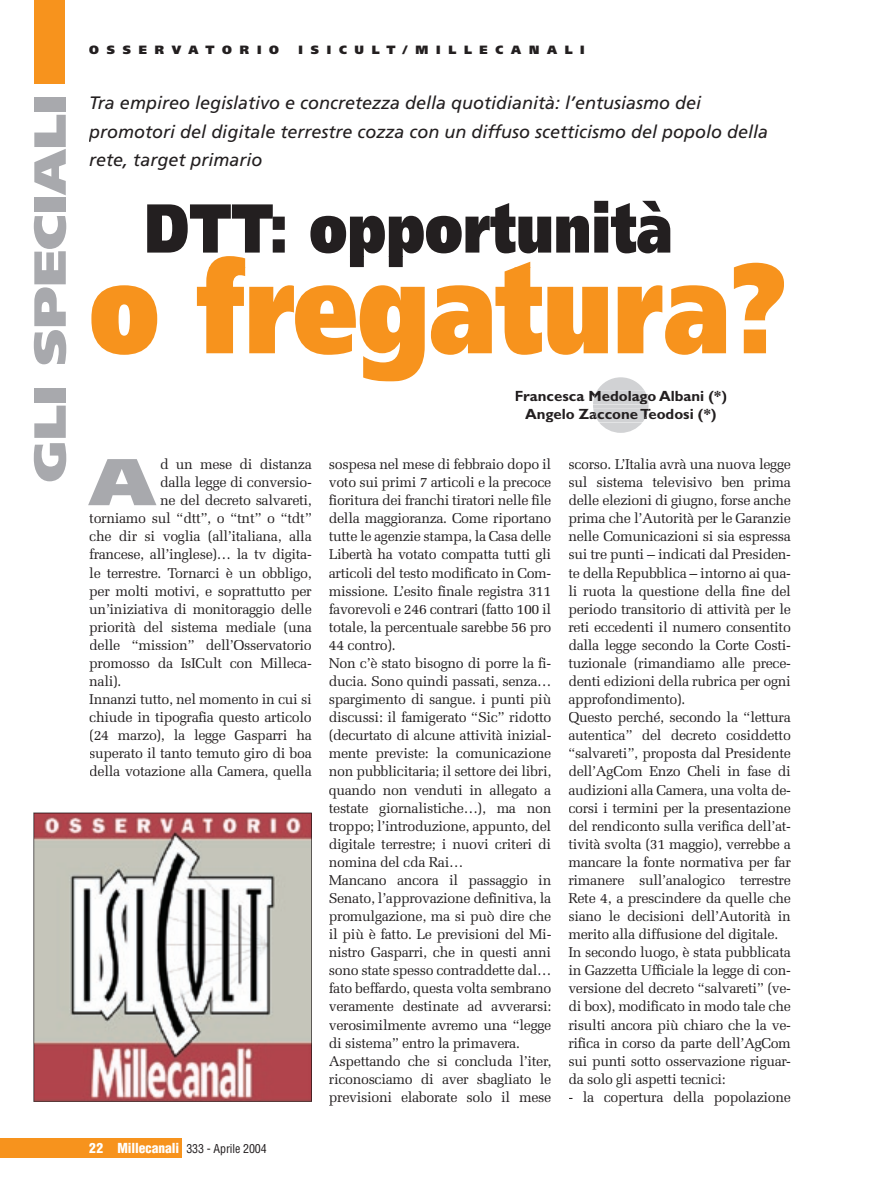
<style>
.page{position:relative;width:893px;height:1191px;background:#fff}
.page>*{position:absolute;margin:0;border:0;box-sizing:border-box;transform-origin:0 0}
.t1{font:900 127.5px "Frutiger";color:#f7931d;scale:.8 1}
.t2{font:900 69px "Frutiger";color:#231f20;scale:.8 1}
.t3{font:900 66px "Frutiger";color:#a8a9ad;scale:1.2 1}
.t4{font:900 45px "Frutiger";letter-spacing:-.005em;color:#a8a9ad;scale:1.2 1}
.t5{font:italic 18px/28.5px "Frutiger";color:#231f20}
.t6{font:700 15px/18px "Gill Sans";color:#231f20;text-align:center}
.t7{font:14.25px/18px "Melior";letter-spacing:-.025em;color:#231f20}
.t8{font:900 12px "Frutiger";letter-spacing:.645em;color:#231f20}
.t9{font:condensed 12px "Helvetica";letter-spacing:-.01em;color:#231f20}
.s1{font-weight:900;font-size:13.5px;color:#fff}
</style>
<div class="page">
<div style="left:34px;top:0;width:30px;height:84px;background:#f7931d"></div>
<div style="left:0;top:1138px;width:182px;height:19px;background:#f7931d"></div>
<svg style="left:593px;top:377px;width:55px;height:56px"></svg>
<svg style="left:33px;top:812px;width:279px;height:289px"></svg>
<h3 class="t4" style="left:23px;top:482px;width:324px;rotate:-90deg">GLI SPECIALI</h3>
<p class="t8" style="left:89px;top:43px;width:191px">OSSERVATORIO</p>
<p class="t8" style="left:299px;top:43px;width:288px">ISICULT/MILLECANALI</p>
<p class="t5" style="left:89px;top:89px;width:680px">Tra empireo legislativo e concretezza della quotidianità: l’entusiasmo dei promotori del digitale terrestre cozza con un diffuso scetticismo del popolo della rete, target primario</p>
<h2 class="t2" style="left:144px;top:186px;width:661px">DTT: opportunità</h2>
<h1 class="t1" style="left:89px;top:231px;width:875px">o fregatura?</h1>
<h3 class="t3" style="left:89px;top:442px;width:57px">A</h3>
<p class="t7" style="left:160px;top:455px;width:153px">d un mese di distanza</p>
<p class="t7" style="left:160px;top:473px;width:153px">dalla legge di conversio-</p>
<p class="t7" style="left:160px;top:491px;width:153px">ne del decreto salvareti,</p>
<p class="t7" style="left:89px;top:509px;width:224px">torniamo sul “dtt”, o “tnt” o “tdt”</p>
<p class="t7" style="left:89px;top:527px;width:224px">che dir si voglia (all’italiana, alla</p>
<p class="t7" style="left:89px;top:545px;width:224px">francese, all’inglese)… la tv digita-</p>
<p class="t7" style="left:89px;top:564px;width:224px">le terrestre. Tornarci è un obbligo,</p>
<p class="t7" style="left:89px;top:582px;width:224px">per molti motivi, e soprattutto per</p>
<p class="t7" style="left:89px;top:600px;width:224px">un’iniziativa di monitoraggio delle</p>
<p class="t7" style="left:89px;top:618px;width:224px">priorità del sistema mediale (una</p>
<p class="t7" style="left:89px;top:636px;width:224px">delle “mission” dell’Osservatorio</p>
<p class="t7" style="left:89px;top:654px;width:224px">promosso da IsICult con Milleca-</p>
<p class="t7" style="left:89px;top:672px;width:34px">nali).</p>
<p class="t7" style="left:89px;top:690px;width:224px">Innanzi tutto, nel momento in cui si</p>
<p class="t7" style="left:89px;top:708px;width:224px">chiude in tipografia questo articolo</p>
<p class="t7" style="left:89px;top:726px;width:224px">(24 marzo), la legge Gasparri ha</p>
<p class="t7" style="left:89px;top:744px;width:224px">superato il tanto temuto giro di boa</p>
<p class="t7" style="left:89px;top:762px;width:224px">della votazione alla Camera, quella</p>
<p class="t9" style="left:89px;top:1141px;width:179px"><span class="s1">22 Millecanali</span> 333 - Aprile 2004</p>
<p class="t6" style="left:514px;top:387px;width:214px">Francesca Medolago Albani (*)<br>Angelo Zaccone Teodosi (*)</p>
<p class="t7" style="left:329px;top:455px;width:224px">sospesa nel mese di febbraio dopo il voto sui primi 7 articoli e la precoce fioritura dei franchi tiratori nelle file della maggioranza. Come riportano tutte le agenzie stampa, la Casa delle Libertà ha votato compatta tutti gli articoli del testo modificato in Com&shy;missione. L’esito finale registra 311 favorevoli e 246 contrari (fatto 100 il totale, la percentuale sarebbe 56 pro 44 contro).<br>Non c’è stato bisogno di porre la fi&shy;ducia. Sono quindi passati, senza… spargimento di sangue. i punti più discussi: il famigerato “Sic” ridotto (decurtato di alcune attività inizial&shy;mente previste: la comunicazione non pubblicitaria; il settore dei libri, quando non venduti in allegato a testate giornalistiche…), ma non troppo; l’introduzione, appunto, del digitale terrestre; i nuovi criteri di nomina del cda Rai…<br>Mancano ancora il passaggio in Senato, l’approvazione definitiva, la promulgazione, ma si può dire che il più è fatto. Le previsioni del Mi&shy;nistro Gasparri, che in questi anni sono state spesso contraddette dal… fato beffardo, questa volta sembrano veramente destinate ad avverarsi: verosimilmente avremo una “legge di sistema” entro la primavera.<br>Aspettando che si concluda l’iter, riconosciamo di aver sbagliato le previsioni elaborate solo il mese</p>
<p class="t7" style="left:568px;top:455px;width:224px">scorso. L’Italia avrà una nuova legge sul sistema televisivo ben prima delle elezioni di giugno, forse anche prima che l’Autorità per le Garanzie nelle Comunicazioni si sia espressa sui tre punti – indicati dal Presiden&shy;te della Repubblica – intorno ai qua&shy;li ruota la questione della fine del periodo transitorio di attività per le reti eccedenti il numero consentito dalla legge secondo la Corte Costi&shy;tuzionale (rimandiamo alle prece&shy;denti edizioni della rubrica per ogni approfondimento).<br>Questo perché, secondo la “lettura autentica” del decreto cosiddetto “salvareti”, proposta dal Presidente dell’AgCom Enzo Cheli in fase di audizioni alla Camera, una volta de&shy;corsi i termini per la presentazione del rendiconto sulla verifica dell’at&shy;tività svolta (31 maggio), verrebbe a mancare la fonte normativa per far rimanere sull’analogico terrestre Rete 4, a prescindere da quelle che siano le decisioni dell’Autorità in merito alla diffusione del digitale.<br>In secondo luogo, è stata pubblicata in Gazzetta Ufficiale la legge di con&shy;versione del decreto “salvareti” (ve&shy;di box), modificato in modo tale che risulti ancora più chiaro che la ve&shy;rifica in corso da parte dell’AgCom sui punti sotto osservazione riguar&shy;da solo gli aspetti tecnici:</p>
<p class="t7" style="left:568px;top:1088px;width:224px">- la copertura della popolazione</p>
</div>
